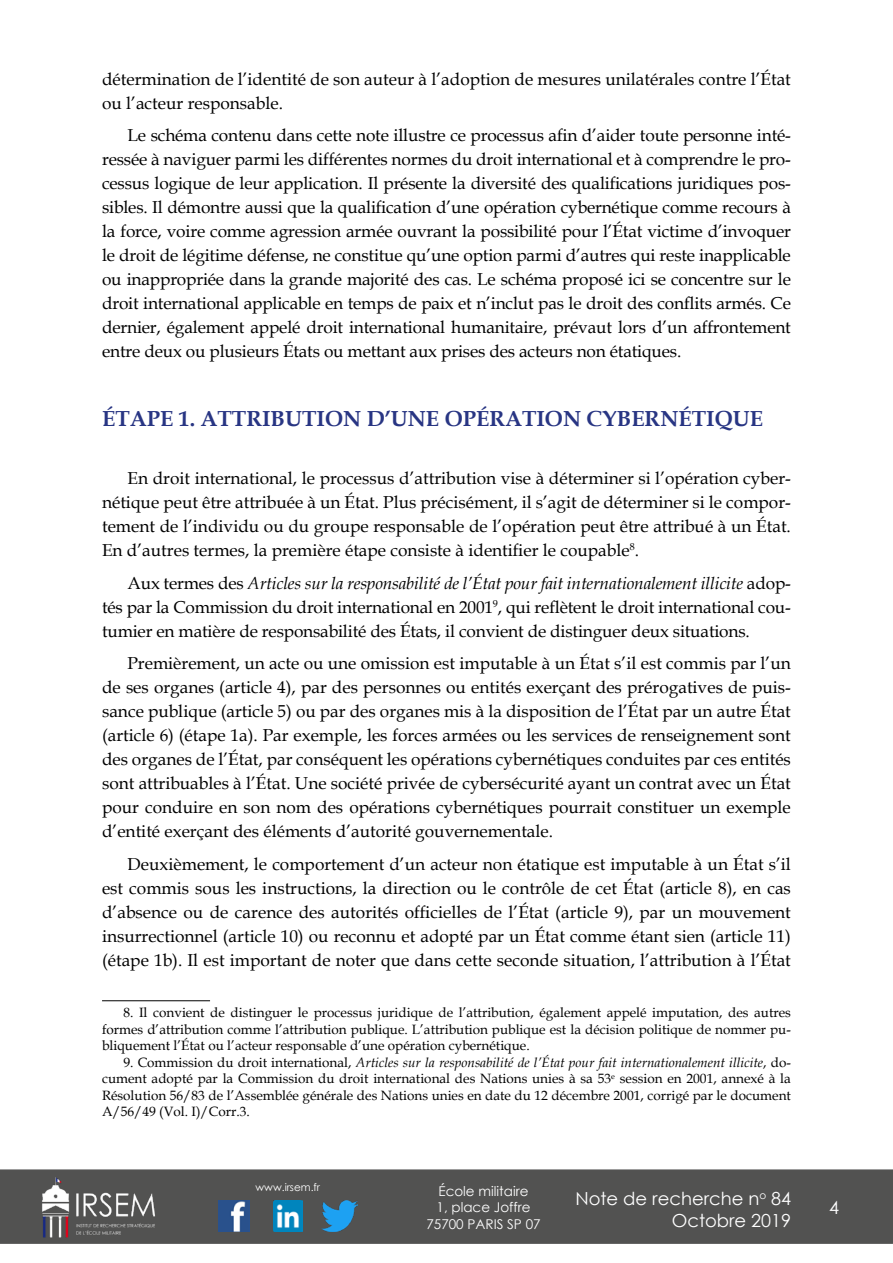
<style>
.page{position:relative;width:893px;height:1263px;background:#fff}
.page>*{position:absolute;margin:0;border:0;box-sizing:border-box;transform-origin:0 0}
.t1{font:700 21.75px "Book Antiqua";color:#283583}
.t2{font:18px/21.6px "Century Gothic";color:#fff;text-align:right}
.t3{font:17.25px/24px "Book Antiqua";color:#000;text-align:justify}
.t4{font:13.5px/16.5px "Book Antiqua";color:#000;text-align:justify}
.t5{font:13.5px/16.2px "Century Gothic";color:#fff;text-align:center}
.t6{font:10.5px "Century Gothic";color:#fff}
.s1{font-style:italic}
</style>
<div class="page">
<div style="left:0;top:1169px;width:893px;height:75px;background:#525251"></div>
<img style="left:39px;top:1169px;width:117px;height:75px">
<img style="left:322px;top:1200px;width:36px;height:32px">
<img style="left:218px;top:1200px;width:31px;height:32px">
<img style="left:274px;top:1200px;width:28px;height:32px">
<hr style="left:102px;top:1000px;width:108px;height:1px;background:#000">
<p class="t3" style="left:102px;top:67px;width:690px">détermination de l’identité de son auteur à l’adoption de mesures unilatérales contre l’État ou l’acteur responsable.</p>
<p class="t3" style="left:102px;top:123px;width:690px;text-indent:26px">Le schéma contenu dans cette note illustre ce processus afin d’aider toute personne inté&shy;ressée à naviguer parmi les différentes normes du droit international et à comprendre le pro&shy;cessus logique de leur application. Il présente la diversité des qualifications juridiques pos&shy;sibles. Il démontre aussi que la qualification d’une opération cybernétique comme recours à la force, voire comme agression armée ouvrant la possibilité pour l’État victime d’invoquer le droit de légitime défense, ne constitue qu’une option parmi d’autres qui reste inapplicable ou inappropriée dans la grande majorité des cas. Le schéma proposé ici se concentre sur le droit international applicable en temps de paix et n’inclut pas le droit des conflits armés. Ce dernier, également appelé droit international humanitaire, prévaut lors d’un affrontement entre deux ou plusieurs États ou mettant aux prises des acteurs non étatiques.</p>
<p class="t1" style="left:102px;top:404px;width:662px">ÉTAPE 1. ATTRIBUTION D’UNE OPÉRATION CYBERNÉTIQUE</p>
<p class="t3" style="left:102px;top:466px;width:690px;text-indent:26px">En droit international, le processus d’attribution vise à déterminer si l’opération cyber&shy;nétique peut être attribuée à un État. Plus précisément, il s’agit de déterminer si le compor&shy;tement de l’individu ou du groupe responsable de l’opération peut être attribué à un État.<br>En d’autres termes, la première étape consiste à identifier le coupable<sup>8</sup>.</p>
<p class="t3" style="left:102px;top:570px;width:690px;text-indent:26px">Aux termes des <span class="s1">Articles sur la responsabilité de l’État pour fait internationalement illicite</span> adop&shy;tés par la Commission du droit international en 2001<sup>9</sup>, qui reflètent le droit international cou&shy;tumier en matière de responsabilité des États, il convient de distinguer deux situations.</p>
<p class="t3" style="left:102px;top:651px;width:690px;text-indent:26px">Premièrement, un acte ou une omission est imputable à un État s’il est commis par l’un de ses organes (article 4), par des personnes ou entités exerçant des prérogatives de puis&shy;sance publique (article 5) ou par des organes mis à la disposition de l’État par un autre État (article 6) (étape 1a). Par exemple, les forces armées ou les services de renseignement sont des organes de l’État, par conséquent les opérations cybernétiques conduites par ces entités sont attribuables à l’État. Une société privée de cybersécurité ayant un contrat avec un État pour conduire en son nom des opérations cybernétiques pourrait constituer un exemple d’entité exerçant des éléments d’autorité gouvernementale.</p>
<p class="t3" style="left:102px;top:851px;width:690px;text-indent:26px">Deuxièmement, le comportement d’un acteur non étatique est imputable à un État s’il est commis sous les instructions, la direction ou le contrôle de cet État (article 8), en cas d’absence ou de carence des autorités officielles de l’État (article 9), par un mouvement insurrectionnel (article 10) ou reconnu et adopté par un État comme étant sien (article 11) (étape 1b). Il est important de noter que dans cette seconde situation, l’attribution à l’État</p>
<p class="t4" style="left:102px;top:1004px;width:690px;text-indent:21px">8. Il convient de distinguer le processus juridique de l’attribution, également appelé imputation, des autres formes d’attribution comme l’attribution publique. L’attribution publique est la décision politique de nommer pu&shy;bliquement l’État ou l’acteur responsable d’une opération cybernétique.</p>
<p class="t4" style="left:102px;top:1053px;width:690px;text-indent:21px">9. Commission du droit international, <span class="s1">Articles sur la responsabilité de l’État pour fait internationalement illicite</span>, do&shy;cument adopté par la Commission du droit international des Nations unies à sa 53<sup>e</sup> session en 2001, annexé à la Résolution 56/83 de l’Assemblée générale des Nations unies en date du 12 décembre 2001, corrigé par le document A/56/49 (Vol. I)/Corr.3.</p>
<p class="t6" style="left:256px;top:1179px;width:66px">www.irsem.fr</p>
<p class="t5" style="left:426px;top:1183px;width:116px">École militaire<br>1, place Joffre<br>75700 PARIS SP 07</p>
<p class="t2" style="left:575px;top:1187px;width:217px">Note de recherche n<sup>o</sup> 84<br>Octobre 2019</p>
<p class="t2" style="left:829px;top:1196px;width:11px">4</p>
</div>
